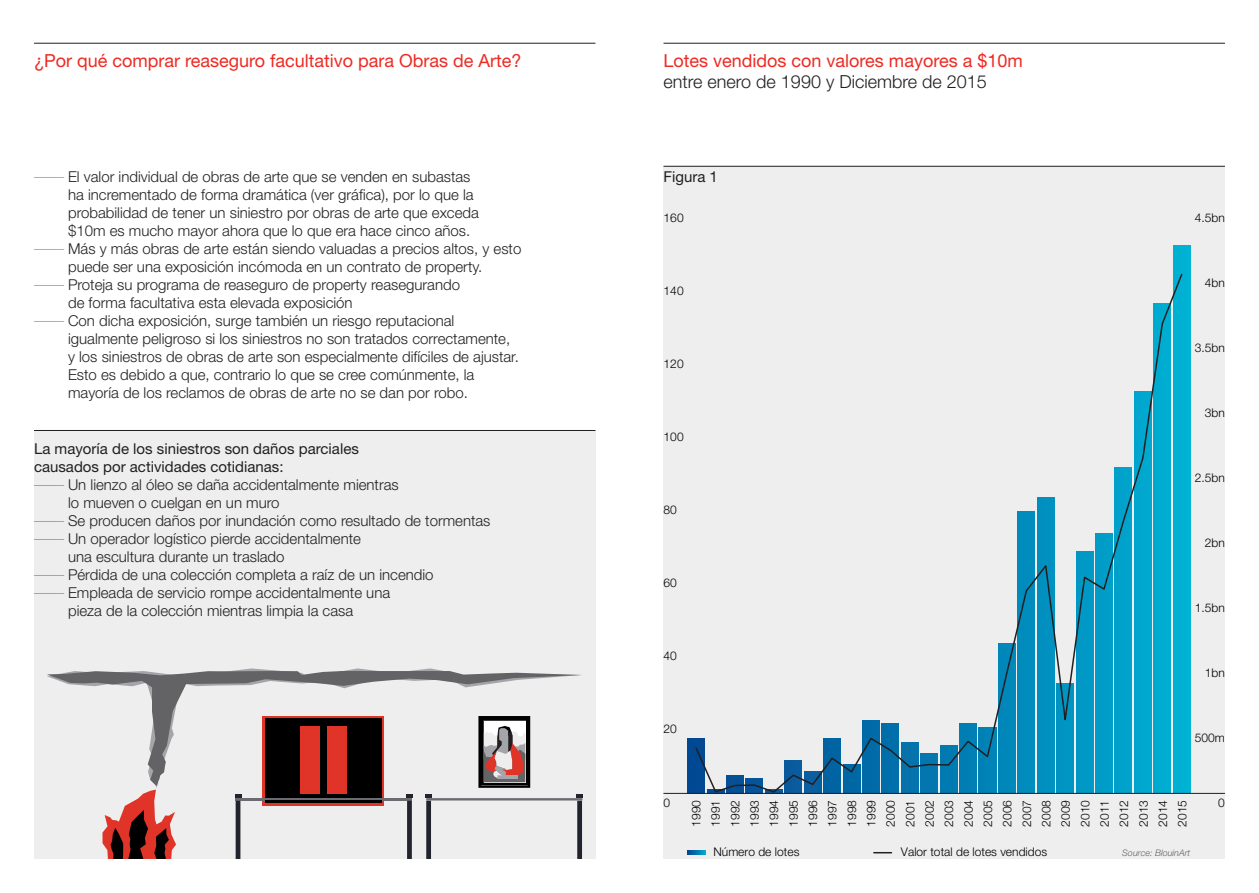
<style>
.page{position:relative;width:1259px;height:893px;background:#fff}
.page>*{position:absolute;margin:0;border:0;box-sizing:border-box;transform-origin:0 0}
.Body_copy_10_12_Roma{font:18px "Helvetica Neue LT Std";color:#ee2a23}
.Body_copy_10_12_Roma-2{font:300 18px "Helvetica Neue LT Std";color:#231f20}
.t1{font:300 15px/18px "Helvetica Neue LT Std";color:#231f20}
.Body_copy_10_12_Roma-3{font:15px/18px "Helvetica Neue LT Std";color:#231f20}
.t2{font:300 12px/19.5px "Helvetica Neue LT Std";color:#000001;text-align:justify}
.t3{font:italic 300 9px "Helvetica Neue LT Std";color:#636366}
</style>
<div class="page">
<div style="left:34px;top:431px;width:561px;height:428px;background:#eeeeef"></div>
<hr style="left:34px;top:430px;width:561px;height:1px;background:#231f20">
<hr style="left:262px;top:801px;width:122px;height:4px;background:#e13429">
<hr style="left:236px;top:798px;width:176px;height:2px;background:#6b6b72">
<svg style="left:235px;top:795px;width:6px;height:64px"></svg>
<svg style="left:406px;top:795px;width:6px;height:64px"></svg>
<hr style="left:265px;top:801px;width:117px;height:2px;background:#000001">
<div style="left:265px;top:719px;width:117px;height:79px;background:#000001"></div>
<div style="left:300px;top:726px;width:20px;height:68px;background:#e13429"></div>
<div style="left:327px;top:726px;width:19px;height:68px;background:#e13429"></div>
<svg style="left:425px;top:795px;width:158px;height:64px"></svg>
<svg style="left:156px;top:668px;width:375px;height:120px"></svg>
<svg style="left:47px;top:671px;width:534px;height:115px"></svg>
<svg style="left:102px;top:790px;width:74px;height:69px"></svg>
<hr style="left:34px;top:43px;width:561px;height:1px;background:#231f20">
<hr style="left:663px;top:43px;width:562px;height:1px;background:#231f20">
<div style="left:663px;top:167px;width:562px;height:692px;background:#eeeeef"></div>
<svg style="left:687px;top:850px;width:18px;height:5px"></svg>
<svg style="left:874px;top:852px;width:17px;height:1px"></svg>
<div style="left:687px;top:738px;width:17px;height:55px;background:#014892"></div>
<div style="left:1173px;top:245px;width:17px;height:548px;background:#00b2d4"></div>
<hr style="left:663px;top:793px;width:562px;height:1px;background:#231f20">
<svg style="left:694px;top:273px;width:489px;height:521px"></svg>
<hr style="left:663px;top:166px;width:562px;height:1px;background:#231f20">
<p class="Body_copy_10_12_Roma" style="left:34px;top:50px;width:489px">¿Por qué comprar reaseguro facultativo para Obras de Arte?</p>
<p class="Body_copy_10_12_Roma" style="left:663px;top:50px;width:361px">Lotes vendidos con valores mayores a $10m</p>
<p class="Body_copy_10_12_Roma-2" style="left:663px;top:70px;width:325px">entre enero de 1990 y Diciembre de 2015</p>
<p class="t1" style="left:68px;top:168px;width:412px;text-indent:-34px">★El valor individual de obras de arte que se venden en subastas ha incrementado de forma dramática (ver gráfica), por lo que la probabilidad de tener un siniestro por obras de arte que exceda $10m es mucho mayor ahora que lo que era hace cinco años.</p>
<p class="t1" style="left:34px;top:240px;width:489px;text-align:center">★Más y más obras de arte están siendo valuadas a precios altos, y esto puede ser una exposición incómoda en un contrato de property.</p>
<p class="t1" style="left:68px;top:276px;width:393px;text-indent:-34px">★Proteja su programa de reaseguro de property reasegurando de forma facultativa esta elevada exposición</p>
<p class="t1" style="left:68px;top:312px;width:452px;text-indent:-34px">★Con dicha exposición, surge también un riesgo reputacional igualmente peligroso si los siniestros no son tratados correctamente, y los siniestros de obras de arte son especialmente difíciles de ajustar.<br>Esto es debido a que, contrario lo que se cree comúnmente, la mayoría de los reclamos de obras de arte no se dan por robo.</p>
<p class="Body_copy_10_12_Roma-3" style="left:34px;top:439px;width:326px">La mayoría de los siniestros son daños parciales causados por actividades cotidianas:</p>
<p class="t1" style="left:68px;top:475px;width:332px;text-indent:-34px">★Un lienzo al óleo se daña accidentalmente mientras lo mueven o cuelgan en un muro</p>
<p class="t1" style="left:34px;top:511px;width:458px">★Se producen daños por inundación como resultado de tormentas</p>
<p class="t1" style="left:68px;top:529px;width:294px;text-indent:-34px">★Un operador logístico pierde accidentalmente una escultura durante un traslado</p>
<p class="t1" style="left:34px;top:565px;width:401px">★Pérdida de una colección completa a raíz de un incendio</p>
<p class="t1" style="left:34px;top:583px;width:358px;text-align:center">★Empleada de servicio rompe accidentalmente una pieza de la colección mientras limpia la casa</p>
<p class="Body_copy_10_12_Roma-3" style="left:663px;top:168px;width:56px">Figura 1</p>
<p class="t2" style="left:663px;top:207px;width:22px">160</p>
<p class="t2" style="left:663px;top:281px;width:22px">140</p>
<p class="t2" style="left:663px;top:354px;width:22px">120</p>
<p class="t2" style="left:663px;top:427px;width:22px">100</p>
<p class="t2" style="left:663px;top:500px;width:15px">80</p>
<p class="t2" style="left:663px;top:573px;width:15px">60</p>
<p class="t2" style="left:663px;top:646px;width:15px">40</p>
<p class="t2" style="left:663px;top:719px;width:15px">20</p>
<p class="t2" style="left:1195px;top:207px;width:32px">4.5bn</p>
<p class="t2" style="left:1205px;top:272px;width:22px">4bn</p>
<p class="t2" style="left:1195px;top:337px;width:32px">3.5bn</p>
<p class="t2" style="left:1205px;top:402px;width:22px">3bn</p>
<p class="t2" style="left:1195px;top:467px;width:32px">2.5bn</p>
<p class="t2" style="left:1205px;top:532px;width:22px">2bn</p>
<p class="t2" style="left:1195px;top:597px;width:32px">1.5bn</p>
<p class="t2" style="left:1205px;top:662px;width:22px">1bn</p>
<p class="t2" style="left:1194px;top:727px;width:32px">500m</p>
<p class="t2" style="left:663px;top:792px;width:8px">0</p>
<p class="t2" style="left:686px;top:827px;width:28px;rotate:-90deg">1990<br>1991<br>1992<br>1993<br>1994<br>1995<br>1996<br>1997<br>1998<br>1999<br>2000<br>2001<br>2002<br>2003<br>2004<br>2005<br>2006<br>2007<br>2008<br>2009<br>2010<br>2011<br>2012<br>2013<br>2014<br>2015</p>
<p class="t2" style="left:1218px;top:792px;width:8px">0</p>
<p class="t2" style="left:713px;top:842px;width:88px">Número de lotes</p>
<p class="t2" style="left:901px;top:842px;width:148px">Valor total de lotes vendidos</p>
<p class="t3" style="left:1122px;top:848px;width:69px">Source: BlouinArt</p>
</div>
